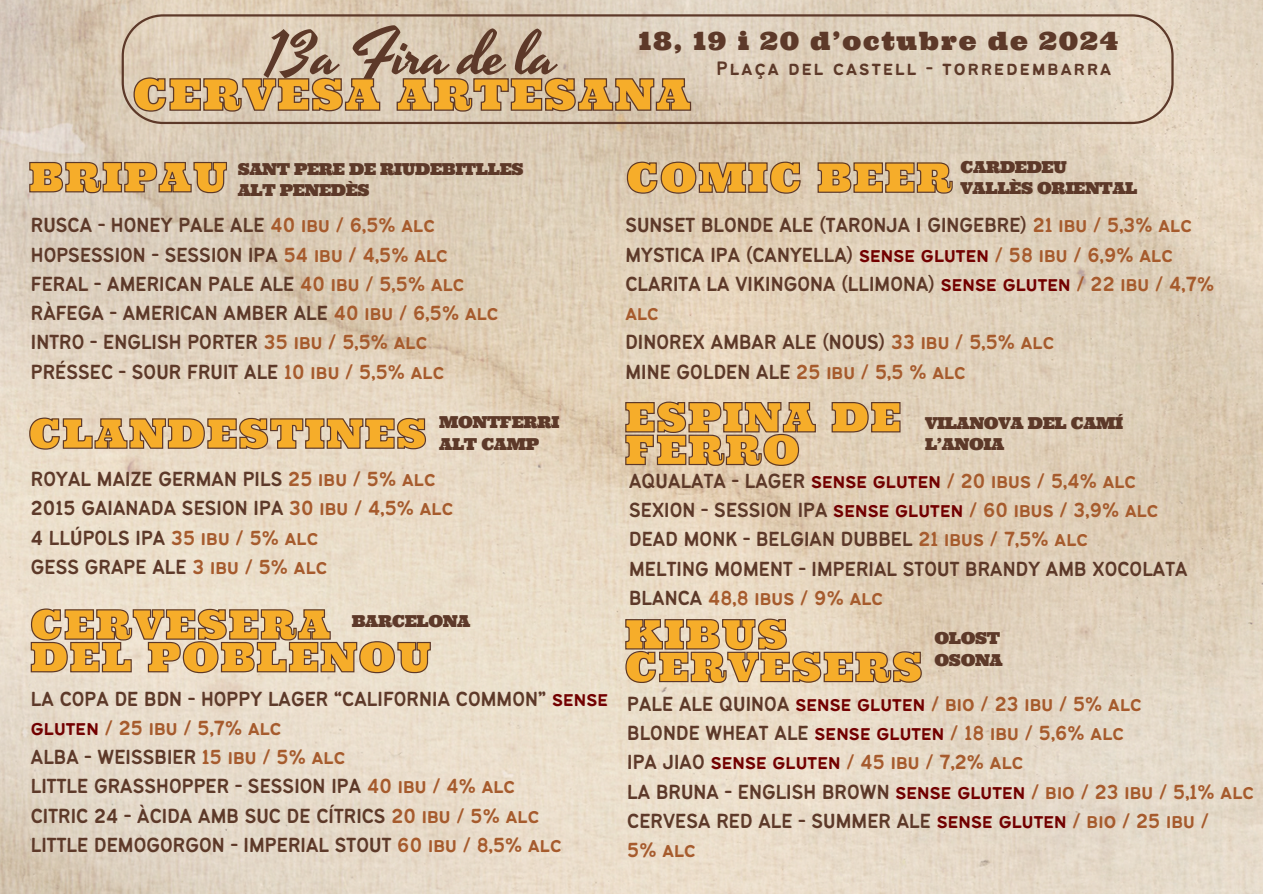
<style>
.page{position:relative;width:1263px;height:894px;background:#fff}
.page>*{position:absolute;margin:0;border:0;box-sizing:border-box;transform-origin:0 0}
.t1{font:62.25px "Yesteryear";letter-spacing:-.025em;color:#5d3929}
.t2{font:43.5px "Ultra";letter-spacing:.045em;color:#f6ad2a}
.t3{font:40.65px/32.7px "Ultra";letter-spacing:.045em;color:#f6ad2a}
.t4{font:25.35px "Ultra";letter-spacing:.07em;color:#5d3929}
.t5{font:22.5px/29.2px "Bantayog";letter-spacing:-.025em;color:#5d3929}
.t6{font:22.5px/29.2px "Bantayog";letter-spacing:-.025em;color:#a65b2d}
.t7{font:21.3px "Bantayog";letter-spacing:.07em;color:#5d3929}
.t8{font:16.5px/21.3px "Ultra";letter-spacing:-.025em;color:#5d3929}
.s1{color:#a65b2d}
.s2{color:#720000}
.s3{color:#5d3929}
</style>
<div class="page">
<img style="left:0;top:0;width:1263px;height:893px">
<svg style="left:122px;top:14px;width:1051px;height:110px;background:#d7c7b3"></svg>
<svg style="left:133px;top:77px;width:559px;height:35px;background:#c3b09c"></svg>
<svg style="left:29px;top:161px;width:199px;height:33px;background:#c2b09e"></svg>
<svg style="left:30px;top:607px;width:401px;height:66px;background:#d6c7b4"></svg>
<svg style="left:29px;top:417px;width:398px;height:33px;background:#cfbca9"></svg>
<svg style="left:626px;top:161px;width:327px;height:33px;background:#c4b09a"></svg>
<svg style="left:625px;top:401px;width:276px;height:65px;background:#cdb9a1"></svg>
<svg style="left:625px;top:617px;width:297px;height:66px;background:#d4c2ae"></svg>
<h3 class="t1" style="left:266px;top:12px;width:293px">13a Fira de la</h3>
<h1 class="t4" style="left:639px;top:24px;width:481px">18, 19 i 20 d’octubre de 2024</h1>
<h2 class="t7" style="left:716px;top:60px;width:397px">Plaça del castell - torredembarra</h2>
<h2 class="t2" style="left:133px;top:66px;width:559px">CERVESA ARTESANA</h2>
<h3 class="t3" style="left:29px;top:160px;width:200px">BRIPAU</h3>
<p class="t8" style="left:238px;top:158px;width:287px">SANT PERE DE RIUDEBITLLES<br>ALT PENEDÈS</p>
<p class="t8" style="left:961px;top:156px;width:108px">CARDEDEU</p>
<h3 class="t3" style="left:626px;top:161px;width:327px">COMIC BEER</h3>
<p class="t8" style="left:961px;top:177px;width:178px">VALLÈS ORIENTAL</p>
<h4 class="t5" style="left:31px;top:212px;width:470px">RUSCA - HONEY PALE ALE <span class="s1">40 ibu / 6,5% alc </span>HOPSESSION - SESSION IPA <span class="s1">54 ibu / 4,5% alc </span>FERAL - AMERICAN PALE ALE <span class="s1">40 ibu / 5,5% alc </span>RÀFEGA - AMERICAN AMBER ALE <span class="s1">40 ibu / 6,5% alc </span>INTRO - ENGLISH PORTER <span class="s1">35 ibu / 5,5% alc </span>PRÉSSEC - SOUR FRUIT ALE <span class="s1">10 ibu / 5,5% alc</span></h4>
<h3 class="t3" style="left:29px;top:417px;width:399px">CLANDESTINES</h3>
<h4 class="t8" style="left:439px;top:411px;width:122px">MONTFERRI</h4>
<h4 class="t8" style="left:439px;top:433px;width:101px">ALT CAMP</h4>
<p class="t5" style="left:31px;top:465px;width:425px">ROYAL MAIZE GERMAN PILS <span class="s1">25 ibu / 5% alc<br></span>2015 GAIANADA SESION IPA <span class="s1">30 ibu / 4,5% alc<br></span>4 LLÚPOLS IPA <span class="s1">35 ibu / 5% alc<br></span>GESS GRAPE ALE <span class="s1">3 ibu / 5% alc</span></p>
<h3 class="t3" style="left:31px;top:607px;width:402px">CERVESERA<br>DEL POBLENOU</h3>
<h2 class="t8" style="left:352px;top:610px;width:120px">BARCELONA</h2>
<h4 class="t5" style="left:31px;top:685px;width:579px">LA COPA DE BDN - HOPPY LAGER “CALIFORNIA COMMON” <span class="s2">sense gluten</span> <span class="s1">/ 25 ibu / 5,7% alc<br></span>ALBA - WEISSBIER <span class="s1">15 ibu / 5% alc<br></span>LITTLE GRASSHOPPER - SESSION IPA <span class="s1">40 ibu / 4% alc<br></span>CITRIC 24 - ÀCIDA AMB SUC DE CÍTRICS <span class="s1">20 ibu / 5% alc<br></span>LITTLE DEMOGORGON - IMPERIAL STOUT <span class="s1">60 ibu / 8,5% alc</span></h4>
<p class="t5" style="left:625px;top:212px;width:591px">SUNSET BLONDE ALE (TARONJA I GINGEBRE) <span class="s1">21 ibu / 5,3% alc </span>MYSTICA IPA (CANYELLA) <span class="s2">sense gluten</span> <span class="s1">/ 58 ibu / 6,9% alc </span>CLARITA LA VIKINGONA (LLIMONA) <span class="s2">sense gluten</span> <span class="s1">/ 22 ibu / 4,7% alc<br></span>DINOREX AMBAR ALE (NOUS) <span class="s1">33 ibu / 5,5% alc<br></span>MINE GOLDEN ALE <span class="s1">25 ibu / 5,5 % alc</span></p>
<h3 class="t3" style="left:625px;top:400px;width:277px">ESPINA DE<br>FERRO</h3>
<h2 class="t8" style="left:925px;top:412px;width:200px">VILANOVA DEL CAMÍ</h2>
<p class="t8" style="left:925px;top:433px;width:81px">L’ANOIA</p>
<p class="t5" style="left:629px;top:467px;width:561px">AQUALATA - LAGER <span class="s2">sense gluten</span> <span class="s1">/ 20 ibus / 5,4% alc </span>SEXION - SESSION IPA <span class="s2">sense gluten</span> <span class="s1">/ 60 ibus / 3,9% alc </span>DEAD MONK - BELGIAN DUBBEL <span class="s1">21 ibus / 7,5% alc<br></span>MELTING MOMENT - IMPERIAL STOUT BRANDY AMB XOCOLATA BLANCA <span class="s1">48,8 ibus / 9% alc</span></p>
<h3 class="t3" style="left:625px;top:617px;width:299px">KIBUS<br>CERVESERS</h3>
<p class="t8" style="left:934px;top:627px;width:67px">OLOST</p>
<p class="t8" style="left:934px;top:648px;width:70px">OSONA</p>
<p class="t6" style="left:627px;top:690px;width:629px"><span class="s3">PALE ALE QUINOA</span> <span class="s2">sense gluten</span> / bio / 23 ibu / 5% alc<br><span class="s3">BLONDE WHEAT ALE</span> <span class="s2">sense gluten</span> / 18 ibu / 5,6% alc<br><span class="s3">IPA JIAO</span> <span class="s2">sense gluten</span> / 45 ibu / 7,2% alc<br><span class="s3">LA BRUNA - ENGLISH BROWN</span> <span class="s2">sense gluten</span> / bio / 23 ibu / 5,1% alc <span class="s3">CERVESA RED ALE - SUMMER ALE</span> <span class="s2">sense gluten</span> / bio / 25 ibu /<br>5% alc</p>
</div>
